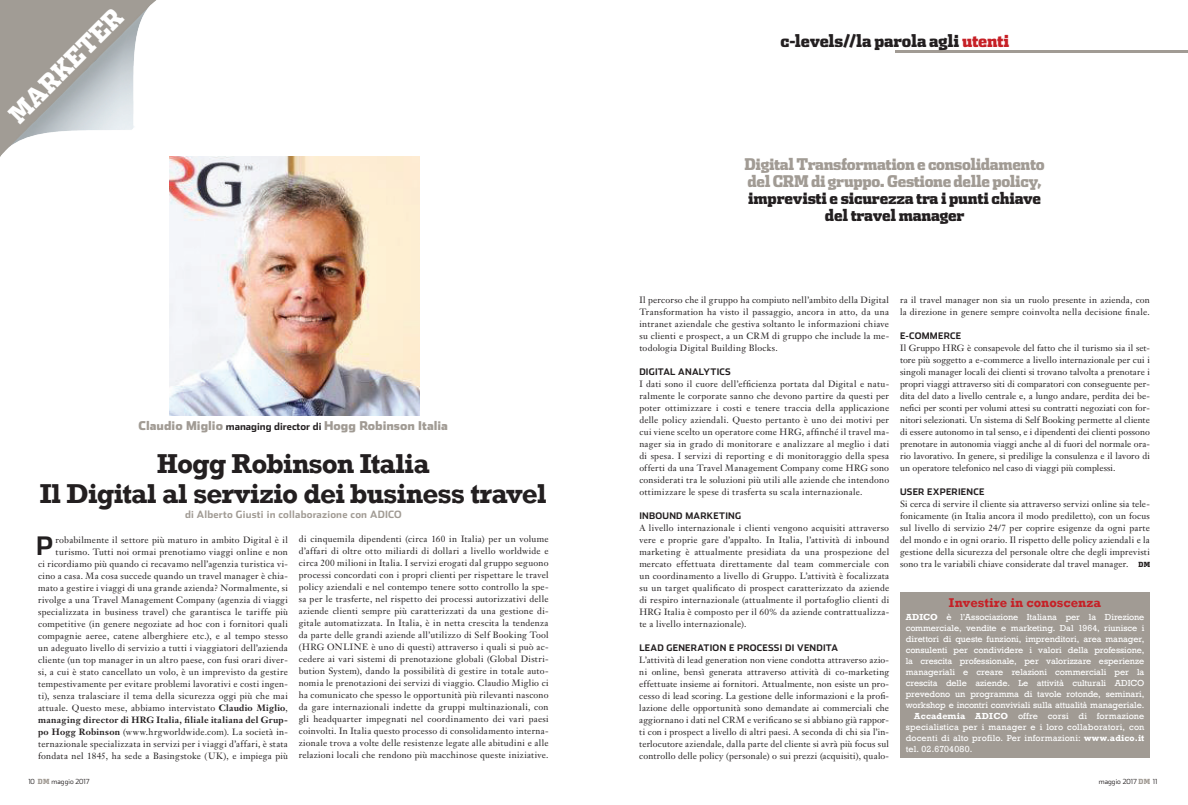
<style>
.page{position:relative;width:1188px;height:805px;background:#fff}
.page>*{position:absolute;margin:0;border:0;box-sizing:border-box;transform-origin:0 0}
.t1{font:700 28px/30px "Rockwell";letter-spacing:-.035em;color:#231f20;text-align:center}
.t2{font:700 25.4px "Stainless";color:#231f20}
.t3{font:900 25px "Dispatch Cond";color:#fff}
.t4{font:900 17px "Dispatch Cond";letter-spacing:-.01em;color:#231f20}
.t5{font:900 16px/17px "Dispatch Cond";letter-spacing:-.02em;color:#a19b94}
.t6{font:900 16px/17px "Dispatch Cond";letter-spacing:-.01em;color:#231f20;text-align:center}
.t7{font:700 13px "Rockwell";color:#c62026}
.t8{font:900 12px "Stainless";color:#a19b94}
.t9{font:700 10px "Stainless";letter-spacing:.02em;color:#a19b94}
.t10{font:9px/12px "Janson Text LT Std";letter-spacing:.03em;color:#231f20;text-align:justify}
.t11{font:9px "Rockwell";letter-spacing:-.005em;color:#fff}
.t12{font:9px "Rockwell";letter-spacing:.015em;color:#fff}
.t13{font:700 9px "Stainless";letter-spacing:.03em;color:#231f20}
.t14{font:9px "Rockwell";letter-spacing:.02em;color:#fff}
.t15{font:300 7px "Stainless";letter-spacing:.01em;color:#231f20}
.t16{font:900 7px "Dispatch Cond";color:#231f20}
.s1{color:#c62026}
.s2{font-weight:700;font-size:10px;color:#231f20}
.s3{font-weight:700}
.s4{color:#222}
.s5{font-family:"Dispatch Cond";font-weight:900;color:#a19b94}
</style>
<div class="page">
<img style="left:0;top:0;width:156px;height:157px">
<hr style="left:895px;top:51px;width:292px;height:2px;background:#a19b94">
<div style="left:899px;top:592px;width:250px;height:166px;background:#a19b94"></div>
<img style="left:169px;top:156px;width:250px;height:259px">
<h3 class="t3" style="left:2px;top:107px;width:150px;rotate:-45deg">MARKETER</h3>
<h3 class="t4" style="left:780px;top:29px;width:230px">c-levels//la parola agli <span class="s1">utenti</span></h3>
<h3 class="t5" style="left:744px;top:155px;width:302px">Digital Transformation e consolidamento del CRM di gruppo. Gestione delle policy,</h3>
<h3 class="t6" style="left:748px;top:189px;width:294px">imprevisti e sicurezza tra i punti chiave del travel manager</h3>
<p class="t10" style="left:899px;top:293px;width:251px">ra il travel manager non sia un ruolo presente in azienda, con la direzione in genere sempre coinvolta nella decisione finale.</p>
<p class="t13" style="left:899px;top:330px;width:63px">E-COMMERCE</p>
<p class="t10" style="left:899px;top:341px;width:251px">Il Gruppo HRG è consapevole del fatto che il turismo sia il set&shy;tore più soggetto a e-commerce a livello internazionale per cui i singoli manager locali dei clienti si trovano talvolta a prenotare i propri viaggi attraverso siti di comparatori con conseguente per&shy;dita del dato a livello centrale e, a lungo andare, perdita dei be&shy;nefici per sconti per volumi attesi su contratti negoziati con for&shy;nitori selezionati. Un sistema di Self Booking permette al cliente di essere autonomo in tal senso, e i dipendenti dei clienti possono prenotare in autonomia viaggi anche al di fuori del normale ora&shy;rio lavorativo. In genere, si predilige la consulenza e il lavoro di un operatore telefonico nel caso di viaggi più complessi.</p>
<p class="t13" style="left:899px;top:486px;width:86px">USER EXPERIENCE</p>
<p class="t10" style="left:899px;top:497px;width:251px">Si cerca di servire il cliente sia attraverso servizi online sia tele&shy;fonicamente (in Italia ancora il modo prediletto), con un focus sul livello di servizio 24/7 per coprire esigenze da ogni parte del mondo e in ogni orario. Il rispetto delle policy aziendali e la gestione della sicurezza del personale oltre che degli imprevisti sono tra le variabili chiave considerate dal travel manager.</p>
<p class="t10" style="left:639px;top:293px;width:251px">Il percorso che il gruppo ha compiuto nell’ambito della Digital Transformation ha visto il passaggio, ancora in atto, da una intranet aziendale che gestiva soltanto le informazioni chiave su clienti e prospect, a un CRM di gruppo che include la me&shy;todologia Digital Building Blocks.</p>
<p class="t13" style="left:639px;top:366px;width:93px">DIGITAL ANALYTICS</p>
<p class="t10" style="left:639px;top:377px;width:251px">I dati sono il cuore dell’efficienza portata dal Digital e natu&shy;ralmente le corporate sanno che devono partire da questi per poter ottimizzare i costi e tenere traccia della applicazione delle policy aziendali. Questo pertanto è uno dei motivi per cui viene scelto un operatore come HRG, affinché il travel ma&shy;nager sia in grado di monitorare e analizzare al meglio i dati di spesa. I servizi di reporting e di monitoraggio della spesa offerti da una Travel Management Company come HRG sono considerati tra le soluzioni più utili alle aziende che intendono ottimizzare le spese di trasferta su scala internazionale.</p>
<p class="t13" style="left:639px;top:510px;width:103px">INBOUND MARKETING</p>
<p class="t10" style="left:639px;top:521px;width:251px">A livello internazionale i clienti vengono acquisiti attraverso vere e proprie gare d’appalto. In Italia, l’attività di inbound marketing è attualmente presidiata da una prospezione del mercato effettuata direttamente dal team commerciale con un coordinamento a livello di Gruppo. L’attività è focalizzata su un target qualificato di prospect caratterizzato da aziende di respiro internazionale (attualmente il portafoglio clienti di HRG Italia è composto per il 60% da aziende contrattualizza&shy;te a livello internazionale).</p>
<p class="t13" style="left:639px;top:642px;width:200px">LEAD GENERATION E PROCESSI DI VENDITA</p>
<p class="t10" style="left:639px;top:653px;width:251px">L’attività di lead generation non viene condotta attraverso azio&shy;ni online, bensì generata attraverso attività di co-marketing effettuate insieme ai fornitori. Attualmente, non esiste un pro&shy;cesso di lead scoring. La gestione delle informazioni e la profi&shy;lazione delle opportunità sono demandate ai commerciali che aggiornano i dati nel CRM e verificano se si abbiano già rappor&shy;ti con i prospect a livello di altri paesi. A seconda di chi sia l’in&shy;terlocutore aziendale, dalla parte del cliente si avrà più focus sul controllo delle policy (personale) o sui prezzi (acquisiti), qualo-</p>
<h3 class="t8" style="left:138px;top:417px;width:311px">Claudio Miglio <span class="s2">MANAGING DIRECTOR DI</span> Hogg Robinson Italia</h3>
<h1 class="t1" style="left:40px;top:448px;width:508px">Hogg Robinson Italia<br>Il Digital al servizio dei business travel</h1>
<p class="t9" style="left:185px;top:508px;width:207px">DI ALBERTO GIUSTI IN COLLABORAZIONE CON ADICO</p>
<p class="t10" style="left:299px;top:533px;width:251px">di cinquemila dipendenti (circa 160 in Italia) per un volume d’affari di oltre otto miliardi di dollari a livello worldwide e circa 200 milioni in Italia. I servizi erogati dal gruppo seguono processi concordati con i propri clienti per rispettare le travel policy aziendali e nel contempo tenere sotto controllo la spe&shy;sa per le trasferte, nel rispetto dei processi autorizzativi delle aziende clienti sempre più caratterizzati da una gestione di&shy;gitale automatizzata. In Italia, è in netta crescita la tendenza da parte delle grandi aziende all’utilizzo di Self Booking Tool (HRG ONLINE è uno di questi) attraverso i quali si può ac&shy;cedere ai vari sistemi di prenotazione globali (Global Distri&shy;bution System), dando la possibilità di gestire in totale auto&shy;nomia le prenotazioni dei servizi di viaggio. Claudio Miglio ci ha comunicato che spesso le opportunità più rilevanti nascono da gare internazionali indette da gruppi multinazionali, con gli headquarter impegnati nel coordinamento dei vari paesi coinvolti. In Italia questo processo di consolidamento interna&shy;zionale trova a volte delle resistenze legate alle abitudini e alle relazioni locali che rendono più macchinose queste iniziative.</p>
<p class="t10" style="left:38px;top:533px;width:251px;text-align:right">robabilmente il settore più maturo in ambito Digital è il turismo. Tutti noi ormai prenotiamo viaggi online e non<br>ci ricordiamo più quando ci recavamo nell’agenzia turistica vi&shy;cino a casa. Ma cosa succede quando un travel manager è chia&shy;mato a gestire i viaggi di una grande azienda? Normalmente, si rivolge a una Travel Management Company (agenzia di viaggi specializzata in business travel) che garantisca le tariffe più competitive (in genere negoziate ad hoc con i fornitori quali compagnie aeree, catene alberghiere etc.), e al tempo stesso un adeguato livello di servizio a tutti i viaggiatori dell’azienda cliente (un top manager in un altro paese, con fusi orari diver&shy;si, a cui è stato cancellato un volo, è un imprevisto da gestire tempestivamente per evitare problemi lavorativi e costi ingen&shy;ti), senza tralasciare il tema della sicurezza oggi più che mai attuale. Questo mese, abbiamo intervistato <span class="s3">Claudio Miglio</span>, <span class="s3">managing director di HRG Italia, filiale italiana del Grup&shy;po Hogg Robinson</span> <span class="s4">(www.hrgworldwide.com). La</span> società in&shy;ternazionale specializzata in servizi per i viaggi d’affari, è stata fondata nel 1845, ha sede a Basingstoke (UK), e impiega più</p>
<p class="t15" style="left:28px;top:777px;width:63px">10 <span class="s5">DM</span> maggio 2017</p>
<p class="t15" style="left:1098px;top:777px;width:60px">maggio 2017 <span class="s5">DM</span> 11</p>
<h2 class="t2" style="left:36px;top:530px;width:18px">P</h2>
<p class="t16" style="left:1138px;top:559px;width:13px">DM</p>
<h3 class="t7" style="left:948px;top:595px;width:154px">Investire in conoscenza</h3>
<p class="t11" style="left:905px;top:612px;width:240px"><span class="s3">ADICO</span> è l’Associazione Italiana per la Direzione</p>
<p class="t11" style="left:905px;top:623px;width:240px">commerciale, vendite e marketing. Dal 1964, riunisce i</p>
<p class="t11" style="left:905px;top:634px;width:240px">direttori di queste funzioni, imprenditori, area manager,</p>
<p class="t11" style="left:905px;top:645px;width:240px">consulenti per condividere i valori della professione,</p>
<p class="t11" style="left:905px;top:656px;width:240px">la crescita professionale, per valorizzare esperienze</p>
<p class="t11" style="left:905px;top:667px;width:240px">manageriali e creare relazioni commerciali per la</p>
<p class="t11" style="left:905px;top:678px;width:240px">crescita delle aziende. Le attività culturali ADICO</p>
<p class="t11" style="left:905px;top:689px;width:240px">prevedono un programma di tavole rotonde, seminari,</p>
<p class="t11" style="left:905px;top:700px;width:240px">workshop e incontri conviviali sulla attualità manageriale.</p>
<p class="t12" style="left:914px;top:711px;width:231px"><span class="s3">Accademia ADICO</span> offre corsi di formazione</p>
<p class="t12" style="left:905px;top:722px;width:240px">specialistica per i manager e i loro collaboratori, con</p>
<p class="t12" style="left:905px;top:733px;width:240px">docenti di alto profilo. Per informazioni: <span class="s3">www.adico.it</span></p>
<p class="t14" style="left:905px;top:744px;width:68px">tel. 02.6704080.</p>
</div>
